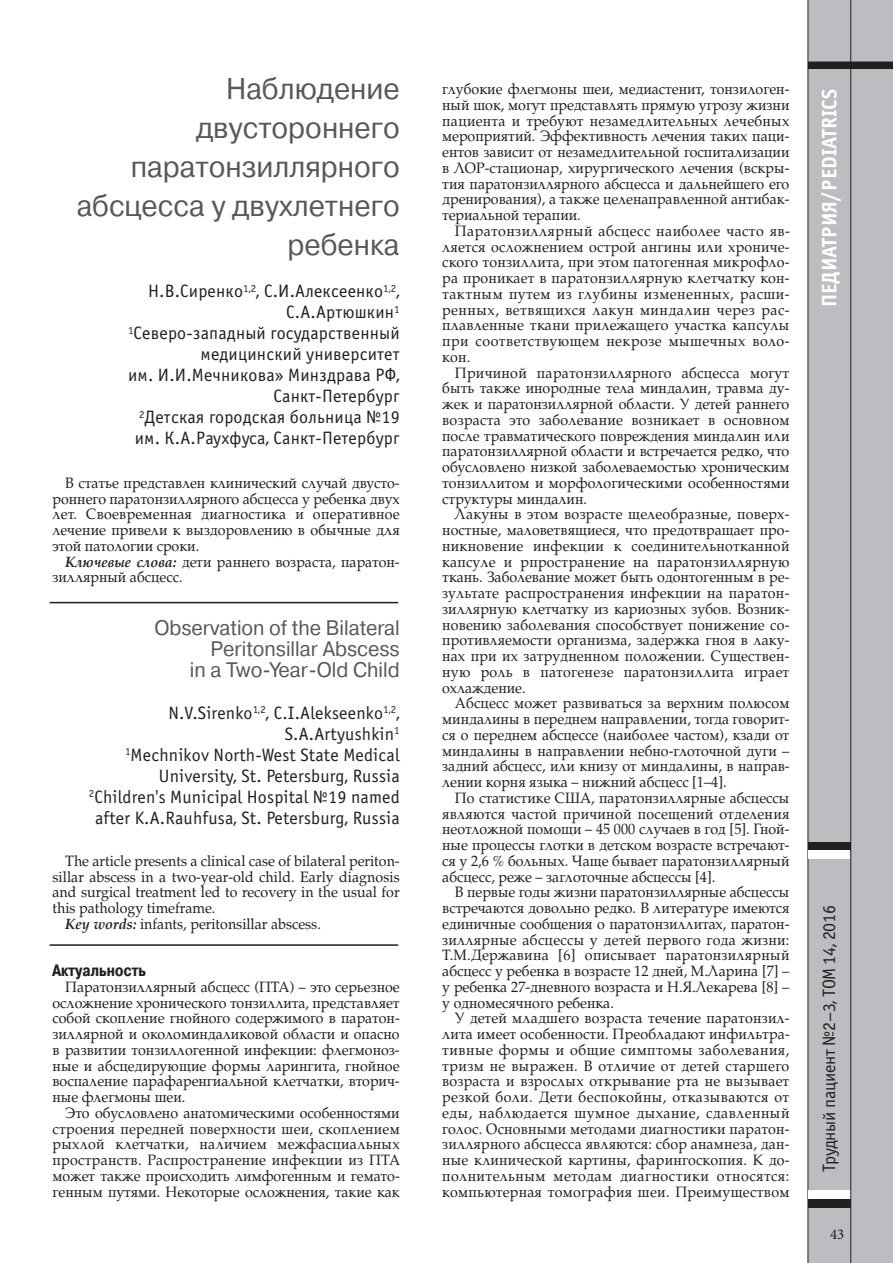
<style>
.page{position:relative;width:893px;height:1263px;background:#fff}
.page>*{position:absolute;margin:0;border:0;box-sizing:border-box;transform-origin:0 0}
.t1{font:30px/39px "Pragmatica C";color:#57585a;text-align:right;scale:.95 1}
.t2{font:21px/21px "Pragmatica C";color:#57585a;text-align:right;scale:.95 1}
.t3{font:700 21px "Officina Sans C";color:#fff}
.t4{font:18px/21px "Officina Sans C";letter-spacing:.01em;color:#231f20;text-align:right}
.t5{font:18px "Officina Sans C";letter-spacing:-.015em;color:#231f20}
.t6{font:700 16.5px "Pragmatica Cond C";letter-spacing:.01em;color:#231f20}
.t7{font:15px/15.8px "AG Palatial";color:#231f20;text-align:justify;scale:.95 1}
.t8{font:15px "Minion Pro";color:#231f20}
.s1{font-weight:700;font-style:italic}
</style>
<div class="page">
<div style="left:808px;top:0;width:85px;height:1263px;background:#bcbdc0"></div>
<hr style="left:807px;top:0;width:1px;height:1263px;background:#231f20">
<div style="left:808px;top:62px;width:85px;height:7px;background:#231f20"></div>
<div style="left:808px;top:842px;width:42px;height:8px;background:#231f20"></div>
<div style="left:808px;top:850px;width:42px;height:9px;background:#fff"></div>
<div style="left:808px;top:1191px;width:42px;height:8px;background:#fff"></div>
<div style="left:808px;top:1199px;width:42px;height:9px;background:#231f20"></div>
<hr style="left:850px;top:0;width:1px;height:1263px;background:#231f20">
<hr style="left:50px;top:602px;width:348px;height:1px;background:#231f20">
<hr style="left:50px;top:944px;width:348px;height:2px;background:#231f20">
<h1 class="t1" style="left:77px;top:69px;width:341px">Наблюдение двустороннего паратонзиллярного абсцесса у двухлетнего ребенка</h1>
<p class="t4" style="left:128px;top:280px;width:273px">Н.В.Сиренко<sup>1,2</sup>, С.И.Алексеенко<sup>1,2</sup>,<br>С.А.Артюшкин<sup>1<br>1</sup>Северо-западный государственный медицинский университет<br>им. И.И.Мечникова» Минздрава РФ,<br>Санкт-Петербург<br><sup>2</sup>Детская городская больница №19 им. К.А.Раухфуса, Санкт-Петербург</p>
<p class="t7" style="left:53px;top:475px;width:367px;text-indent:13px">В статье представлен клинический случай двусто&shy;роннего паратонзиллярного абсцесса у ребенка двух лет. Своевременная диагностика и оперативное лечение привели к выздоровлению в обычные для этой патологии сроки.</p>
<p class="t7" style="left:53px;top:553px;width:367px;text-indent:13px"><span class="s1">Ключевые слова:</span> дети раннего возраста, паратон&shy;зиллярный абсцесс.</p>
<h2 class="t2" style="left:154px;top:617px;width:260px">Observation of the Bilateral<br>Peritonsillar Abscess<br>in a Two-Year-Old Child</h2>
<p class="t4" style="left:89px;top:702px;width:312px">N.V.Sirenko<sup>1,2</sup>, C.I.Alekseenko<sup>1,2</sup>, S.A.Artyushkin<sup>1<br>1</sup>Mechnikov North-West State Medical University, St. Petersburg, Russia <sup>2</sup>Children's Municipal Hospital №19 named after K.A.Rauhfusa, St. Petersburg, Russia</p>
<p class="t7" style="left:65px;top:853px;width:354px">The article presents a clinical case of bilateral periton-</p>
<p class="t7" style="left:53px;top:868px;width:367px">sillar abscess in a two-year-old child. Early diagnosis</p>
<p class="t7" style="left:53px;top:884px;width:367px">and surgical treatment led to recovery in the usual for</p>
<p class="t7" style="left:53px;top:900px;width:173px">this pathology timeframe.</p>
<p class="t7" style="left:65px;top:916px;width:271px"><span class="s1">Key words:</span> infants, peritonsillar abscess.</p>
<p class="t6" style="left:53px;top:961px;width:95px">Актуальность</p>
<p class="t7" style="left:53px;top:979px;width:367px;text-indent:13px">Паратонзиллярный абсцесс (ПТА) – это серьезное осложнение хронического тонзиллита, представляет собой скопление гнойного содержимого в паратон&shy;зиллярной и околоминдаликовой области и опасно в развитии тонзиллогенной инфекции: флегмоноз&shy;ные и абсцедирующие формы ларингита, гнойное воспаление парафаренгиальной клетчатки, вторич&shy;ные флегмоны шеи.</p>
<p class="t7" style="left:53px;top:1105px;width:368px;text-indent:13px">Это обусловлено анатомическими особенностями строения передней поверхности шеи, скоплением рыхлой клетчатки, наличием межфасциальных пространств. Распространение инфекции из ПТА может также происходить лимфогенным и гемато&shy;генным путями. Некоторые осложнения, такие как</p>
<p class="t7" style="left:442px;top:81px;width:367px">глубокие флегмоны шеи, медиастенит, тонзилоген&shy;ный шок, могут представлять прямую угрозу жизни пациента и требуют незамедлительных лечебных мероприятий. Эффективность лечения таких паци&shy;ентов зависит от незамедлительной госпитализации в ЛОР-стационар, хирургического лечения (вскры&shy;тия паратонзиллярного абсцесса и дальнейшего его дренирования), а также целенаправленной антибак&shy;териальной терапии.</p>
<p class="t7" style="left:442px;top:223px;width:367px;text-indent:13px">Паратонзиллярный абсцесс наиболее часто яв&shy;ляется осложнением острой ангины или хрониче&shy;ского тонзиллита, при этом патогенная микрофло&shy;ра проникает в паратонзиллярную клетчатку кон&shy;тактным путем из глубины измененных, расши&shy;ренных, ветвящихся лакун миндалин через рас&shy;плавленные ткани прилежащего участка капсулы при соответствующем некрозе мышечных воло&shy;кон.</p>
<p class="t7" style="left:442px;top:364px;width:367px;text-indent:13px">Причиной паратонзиллярного абсцесса могут быть также инородные тела миндалин, травма ду&shy;жек и паратонзиллярной области. У детей раннего возраста это заболевание возникает в основном после травматического повреждения миндалин или паратонзиллярной области и встречается редко, что обусловлено низкой заболеваемостью хроническим тонзиллитом и морфологическими особенностями структуры миндалин.</p>
<p class="t7" style="left:442px;top:506px;width:367px;text-indent:13px">Лакуны в этом возрасте щелеобразные, поверх&shy;ностные, маловетвящиеся, что предотвращает про&shy;никновение инфекции к соединительнотканной капсуле и рпространение на паратонзиллярную ткань. Заболевание может быть одонтогенным в ре&shy;зультате распространения инфекции на паратон&shy;зиллярную клетчатку из кариозных зубов. Возник&shy;новению заболевания способствует понижение со&shy;противляемости организма, задержка гноя в лаку&shy;нах при их затрудненном положении. Существен&shy;ную роль в патогенезе паратонзиллита играет охлаждение.</p>
<p class="t7" style="left:442px;top:695px;width:367px;text-indent:13px">Абсцесс может развиваться за верхним полюсом миндалины в переднем направлении, тогда говорит&shy;ся о переднем абсцессе (наиболее частом), кзади от миндалины в направлении небно-глоточной дуги – задний абсцесс, или книзу от миндалины, в направ&shy;лении корня языка – нижний абсцесс [1–4].</p>
<p class="t7" style="left:442px;top:790px;width:367px;text-indent:13px">По статистике США, паратонзиллярные абсцессы являются частой причиной посещений отделения неотложной помощи – 45 000 случаев в год [5]. Гной&shy;ные процессы глотки в детском возрасте встречают&shy;ся у 2,6 % больных. Чаще бывает паратонзиллярный абсцесс, реже – заглоточные абсцессы [4].</p>
<p class="t7" style="left:442px;top:884px;width:367px;text-indent:13px">В первые годы жизни паратонзиллярные абсцессы встречаются довольно редко. В литературе имеются единичные сообщения о паратонзиллитах, паратон&shy;зиллярные абсцессы у детей первого года жизни:<br>Т.М.Державина [6] описывает паратонзилярный абсцесс у ребенка в возрасте 12 дней, М.Ларина [7] – у ребенка 27-дневного возраста и Н.Я.Лекарева [8] – у одномесячного ребенка.</p>
<p class="t7" style="left:442px;top:1010px;width:367px;text-indent:13px">У детей младшего возраста течение паратонзил&shy;лита имеет особенности. Преобладают инфильтра&shy;тивные формы и общие симптомы заболевания, тризм не выражен. В отличие от детей старшего возраста и взрослых открывание рта не вызывает резкой боли. Дети беспокойны, отказываются от еды, наблюдается шумное дыхание, сдавленный голос. Основными методами диагностики паратон&shy;зиллярного абсцесса являются: сбор анамнеза, дан&shy;ные клинической картины, фарингоскопия. К до&shy;полнительным методам диагностики относятся: компьютерная томография шеи. Преимуществом</p>
<h2 class="t3" style="left:817px;top:307px;width:220px;rotate:-90deg">ПЕДИАТРИЯ/PEDIATRICS</h2>
<p class="t5" style="left:818px;top:1171px;width:268px;rotate:-90deg">Трудный пациент №2–3, ТОМ 14, 2016</p>
<p class="t8" style="left:830px;top:1228px;width:16px">43</p>
</div>
